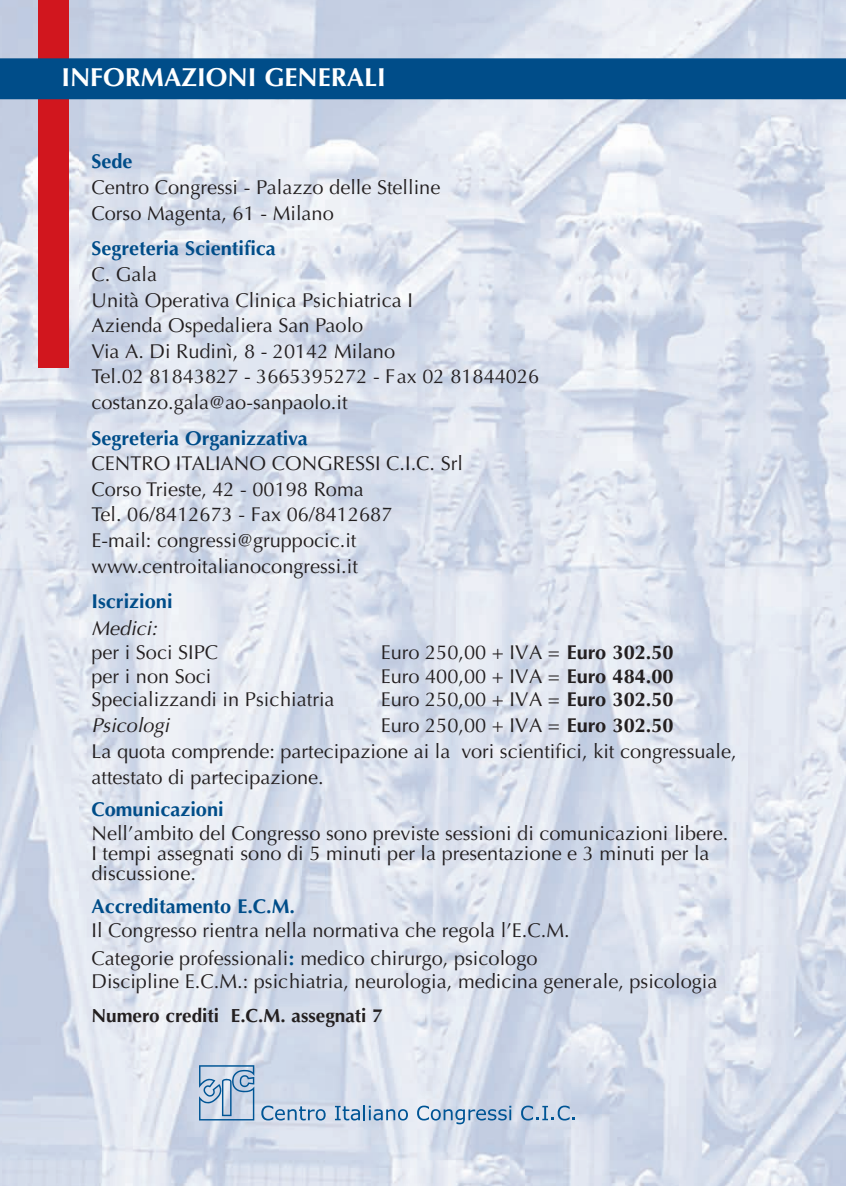
<style>
.page{position:relative;width:846px;height:1186px;background:#fff}
.page>*{position:absolute;margin:0;border:0;box-sizing:border-box;transform-origin:0 0}
.t1{font:700 26px "Optima";color:#fff}
.t2{font:20px/25.6px "Optima";color:#231f20}
.t3{font:700 20px "Optima";color:#004d89}
.t4{font:italic 20px "Optima";color:#231f20}
.t5{font:700 19px "Optima";color:#231f20}
.s1{font-weight:700}
.s2{font-weight:700;color:#004d89}
</style>
<div class="page">
<img style="left:0;top:0;width:846px;height:1186px">
<svg style="left:261px;top:1105px;width:65px;height:15px"></svg>
<svg style="left:335px;top:1105px;width:73px;height:15px"></svg>
<svg style="left:417px;top:1105px;width:94px;height:19px;background:#a2bbd5"></svg>
<svg style="left:521px;top:1105px;width:54px;height:15px"></svg>
<svg style="left:199px;top:1065px;width:55px;height:55px;background:#a5bdd7"></svg>
<div style="left:38px;top:0;width:30px;height:368px;background:#d1161e"></div>
<div style="left:0;top:58px;width:846px;height:41px;background:#004d89"></div>
<h1 class="t1" style="left:61px;top:66px;width:326px">INFORMAZIONI GENERALI</h1>
<p class="t3" style="left:91px;top:153px;width:43px">Sede</p>
<p class="t2" style="left:91px;top:175px;width:350px">Centro Congressi - Palazzo delle Stelline<br>Corso Magenta, 61 - Milano</p>
<p class="t3" style="left:91px;top:240px;width:186px">Segreteria Scientifica</p>
<p class="t2" style="left:91px;top:262px;width:449px">C. Gala<br>Unità Operativa Clinica Psichiatrica I<br>Azienda Ospedaliera San Paolo<br>Via A. Di Rudinì, 8 - 20142 Milano<br>Tel.02 81843827 - 3665395272 - Fax 02 81844026 costanzo.gala@ao-sanpaolo.it</p>
<p class="t3" style="left:91px;top:429px;width:218px">Segreteria Organizzativa</p>
<p class="t2" style="left:91px;top:451px;width:373px">CENTRO ITALIANO CONGRESSI C.I.C. Srl Corso Trieste, 42 - 00198 Roma<br>Tel. 06/8412673 - Fax 06/8412687<br>E-mail: congressi@gruppocic.it www.centroitalianocongressi.it</p>
<p class="t3" style="left:91px;top:593px;width:83px">Iscrizioni</p>
<p class="t4" style="left:91px;top:617px;width:72px">Medici:</p>
<p class="t2" style="left:91px;top:640px;width:128px">per i Soci SIPC</p>
<p class="t2" style="left:381px;top:640px;width:294px">Euro 250,00 + IVA = <span class="s1">Euro 302.50</span></p>
<p class="t2" style="left:91px;top:663px;width:122px">per i non Soci</p>
<p class="t2" style="left:381px;top:663px;width:294px">Euro 400,00 + IVA = <span class="s1">Euro 484.00</span></p>
<p class="t2" style="left:91px;top:687px;width:245px">Specializzandi in Psichiatria</p>
<p class="t2" style="left:381px;top:687px;width:294px">Euro 250,00 + IVA = <span class="s1">Euro 302.50</span></p>
<p class="t4" style="left:91px;top:714px;width:84px">Psicologi</p>
<p class="t2" style="left:91px;top:713px;width:647px;text-indent:289px">Euro 250,00 + IVA = <span class="s1">Euro 302.50<br></span>La quota comprende: partecipazione ai la vori scientifici, kit congressuale, attestato di partecipazione.</p>
<p class="t3" style="left:91px;top:801px;width:134px">Comunicazioni</p>
<p class="t2" style="left:91px;top:823px;width:638px;line-height:20px">Nell’ambito del Congresso sono previste sessioni di comunicazioni libere.<br>I tempi assegnati sono di 5 minuti per la presentazione e 3 minuti per la discussione.</p>
<p class="t3" style="left:91px;top:898px;width:205px">Accreditamento E.C.M.</p>
<p class="t2" style="left:91px;top:917px;width:480px;line-height:27.6px">Il Congresso rientra nella normativa che regola l’E.C.M.<br>Categorie professionali<span class="s2">:</span> medico chirurgo, psicologo</p>
<p class="t2" style="left:91px;top:969px;width:627px">Discipline E.C.M.: psichiatria, neurologia, medicina generale, psicologia</p>
<p class="t5" style="left:91px;top:1007px;width:293px">Numero crediti E.C.M. assegnati 7</p>
</div>
